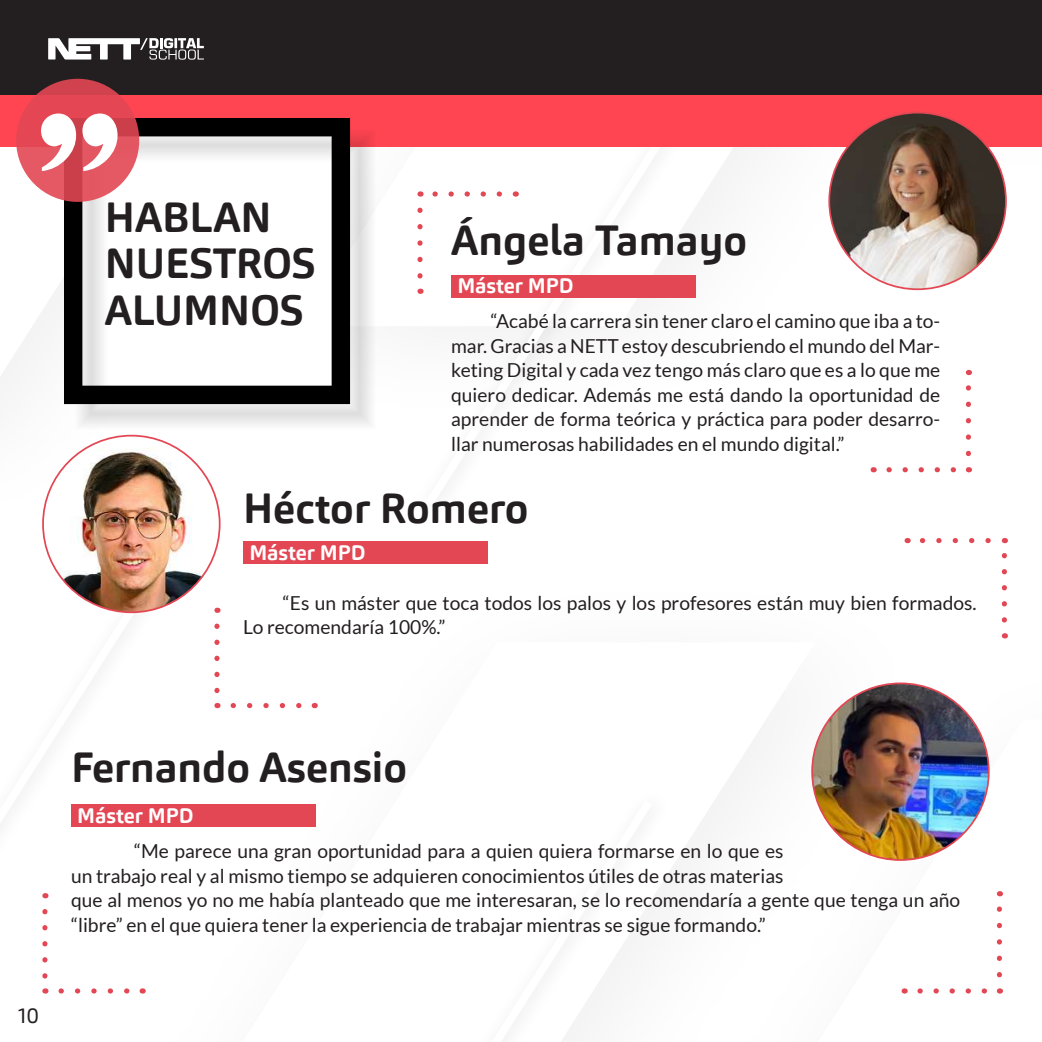
<style>
.page{position:relative;width:1042px;height:1042px;background:#fff}
.page>*{position:absolute;margin:0;border:0;box-sizing:border-box;transform-origin:0 0}
.t1{font:700 42px/46.4px "Carnas";color:#231f20}
.t2{font:700 21px "Carnas";color:#fff}
.t3{font:21px "Exo 2";color:#231f20}
.t4{font:19.25px/24.5px "Lato";color:#231f20}
</style>
<div class="page">
<svg style="left:0;top:146px;width:64px;height:231px"></svg>
<svg style="left:418px;top:146px;width:309px;height:262px"></svg>
<svg style="left:42px;top:555px;width:130px;height:439px"></svg>
<img style="left:736px;top:685px;width:267px;height:309px">
<img style="left:727px;top:146px;width:315px;height:78px">
<svg style="left:311px;top:804px;width:349px;height:238px"></svg>
<div style="left:0;top:43px;width:1042px;height:103px;background:#ff4452"></div>
<div style="left:451px;top:275px;width:245px;height:22px;background:#e34754"></div>
<div style="left:243px;top:542px;width:245px;height:22px;background:#e34754"></div>
<div style="left:71px;top:805px;width:245px;height:22px;background:#e34754"></div>
<img style="left:812px;top:683px;width:177px;height:177px;border-radius:88px">
<img style="left:829px;top:113px;width:177px;height:176px;border-radius:88px">
<img style="left:43px;top:436px;width:177px;height:176px;border-radius:88px">
<div style="left:0;top:0;width:1042px;height:94px;background:#231f20"></div>
<svg style="left:428px;top:191px;width:71px;height:6px"></svg>
<svg style="left:417px;top:210px;width:6px;height:73px"></svg>
<svg style="left:214px;top:626px;width:6px;height:68px"></svg>
<svg style="left:233px;top:703px;width:69px;height:5px"></svg>
<svg style="left:889px;top:467px;width:67px;height:5px"></svg>
<svg style="left:966px;top:385px;width:5px;height:68px"></svg>
<svg style="left:920px;top:538px;width:68px;height:5px"></svg>
<svg style="left:1002px;top:538px;width:5px;height:82px"></svg>
<svg style="left:61px;top:988px;width:73px;height:5px"></svg>
<svg style="left:42px;top:911px;width:6px;height:82px"></svg>
<svg style="left:920px;top:988px;width:71px;height:5px"></svg>
<svg style="left:997px;top:902px;width:5px;height:73px"></svg>
<svg style="left:75px;top:171px;width:299px;height:254px"></svg>
<svg style="left:64px;top:171px;width:286px;height:233px"></svg>
<svg style="left:16px;top:79px;width:123px;height:123px;fill:#e55763"></svg>
<svg style="left:41px;top:38px;width:407px;height:133px"></svg>
<h1 class="t1" style="left:105px;top:194px;width:213px">HABLAN<br>NUESTROS<br>ALUMNOS</h1>
<h1 class="t1" style="left:451px;top:217px;width:297px">Ángela Tamayo</h1>
<p class="t2" style="left:457px;top:272px;width:118px">Máster MPD</p>
<p class="t4" style="left:451px;top:309px;width:490px;text-align:justify;text-indent:40px">“Acabé la carrera sin tener claro el camino que iba a to&shy;mar. Gracias a NETT estoy descubriendo el mundo del Mar&shy;keting Digital y cada vez tengo más claro que es a lo que me quiero dedicar. Además me está dando la oportunidad de aprender de forma teórica y práctica para poder desarro&shy;llar numerosas habilidades en el mundo digital.”</p>
<h1 class="t1" style="left:243px;top:485px;width:287px">Héctor Romero</h1>
<p class="t2" style="left:249px;top:539px;width:118px">Máster MPD</p>
<p class="t4" style="left:243px;top:590px;width:735px;text-indent:40px">“Es un máster que toca todos los palos y los profesores están muy bien formados.<br>Lo recomendaría 100%.”</p>
<p class="t3" style="left:18px;top:1000px;width:23px">10</p>
<h1 class="t1" style="left:71px;top:744px;width:337px">Fernando Asensio</h1>
<p class="t2" style="left:77px;top:802px;width:118px">Máster MPD</p>
<p class="t4" style="left:71px;top:839px;width:891px;text-indent:63px">“Me parece una gran oportunidad para a quien quiera formarse en lo que es<br>un trabajo real y al mismo tiempo se adquieren conocimientos útiles de otras materias<br>que al menos yo no me había planteado que me interesaran, se lo recomendaría a gente que tenga un año “libre” en el que quiera tener la experiencia de trabajar mientras se sigue formando.”</p>
</div>
